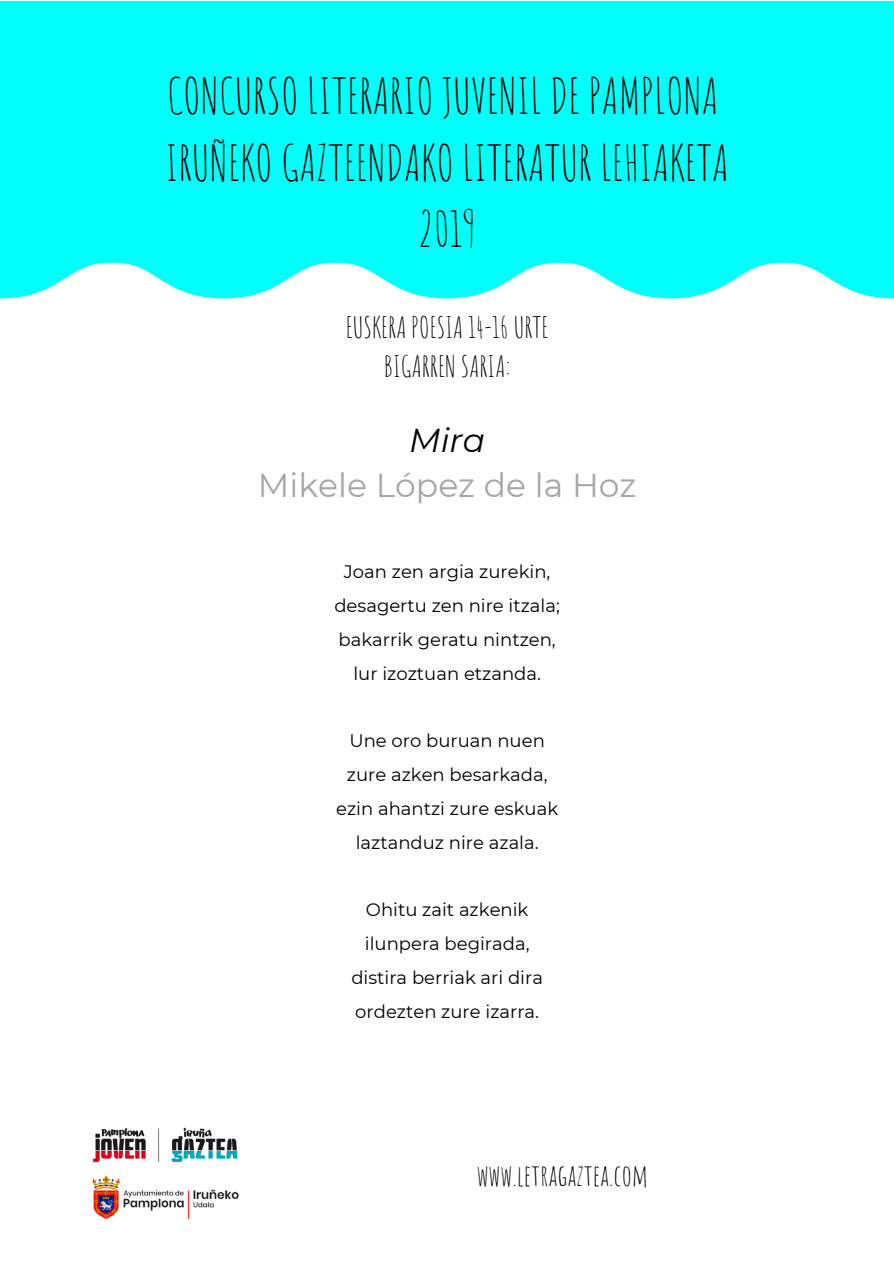
<style>
.page{position:relative;width:894px;height:1264px;background:#fff}
.page>*{position:absolute;margin:0;border:0;box-sizing:border-box;transform-origin:0 0}
.t1{font:48px/66.4px "Amatic SC";color:#000;text-align:center}
.t2{font:33px "Montserrat";color:#a6a6a6}
.t3{font:italic 33px "Montserrat";color:#000}
.t4{font:29.1px "Amatic SC";color:#000}
.t5{font:28.5px/39.6px "Amatic SC";color:#000;text-align:center}
.t6{font:18px/33.8px "Montserrat";color:#000;text-align:center}
</style>
<div class="page">
<div style="left:0;top:1px;width:893px;height:297px;background:#00fffa"></div>
<img style="left:92px;top:1127px;width:147px;height:93px">
<h1 class="t1" style="left:165px;top:63px;width:565px">CONCURSO LITERARIO JUVENIL DE PAMPLONA<br>IRUÑEKO GAZTEENDAKO LITERATUR LEHIAKETA<br>2019</h1>
<h3 class="t5" style="left:345px;top:307px;width:204px">EUSKERA POESIA 14-16 URTE<br>BIGARREN SARIA:</h3>
<h2 class="t3" style="left:409px;top:420px;width:78px">Mira</h2>
<h2 class="t2" style="left:258px;top:465px;width:380px">Mikele López de la Hoz</h2>
<p class="t6" style="left:334px;top:555px;width:227px">Joan zen argia zurekin, desagertu zen nire itzala; bakarrik geratu nintzen, lur izoztuan etzanda.</p>
<p class="t6" style="left:336px;top:724px;width:223px">Une oro buruan nuen zure azken besarkada, ezin ahantzi zure eskuak laztanduz nire azala.</p>
<p class="t6" style="left:351px;top:893px;width:193px">Ohitu zait azkenik ilunpera begirada, distira berriak ari dira ordezten zure izarra.</p>
<h3 class="t4" style="left:476px;top:1156px;width:173px">www.letragaztea.com</h3>
</div>
